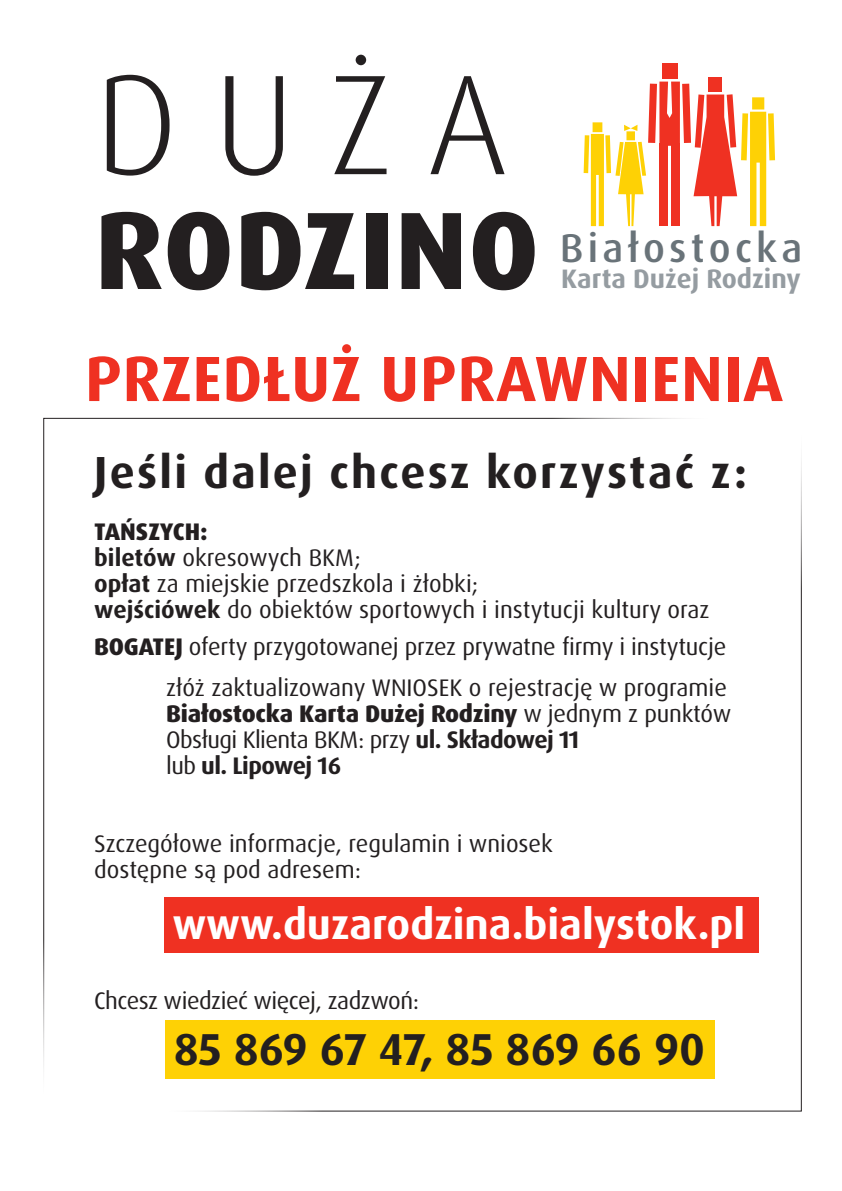
<style>
.page{position:relative;width:842px;height:1191px;background:#fff}
.page>*{position:absolute;margin:0;border:0;box-sizing:border-box;transform-origin:0 0}
.t1{font:300 142.3px "Dax Pro";color:#231f20}
.t2{font:800 110.2px "Dax Pro";letter-spacing:.01em;color:#231f20}
.t3{font:700 64px "Dax Pro";letter-spacing:.01em;color:#ef3122}
._36{font:700 45px "Dax Pro";letter-spacing:.05em;color:#231f20}
._48{font:700 44.8px "Dax Pro";letter-spacing:-.005em;color:#231f20}
._36-2{font:700 42px "Dax Pro";color:#fff}
.t4{font:500 40.1px "Dax Pro";letter-spacing:.105em;color:#697379}
.t5{font:700 26.7px "Dax Pro";color:#959ca1}
._24{font:24px/26px "Dax Pro";color:#231f20}
._24-2{font:24px "Dax Pro";letter-spacing:-.02em;color:#231f20}
._24-3{font:700 24px "Dax Pro";letter-spacing:-.025em;color:#231f20}
._24_bold{font:800 24px "Dax Pro";color:#231f20}
.s1{font-weight:700}
.s2{font-weight:800}
.s3{font-weight:400}
</style>
<div class="page">
<div style="left:709px;top:78px;width:13px;height:14px;background:#ef3122"></div>
<div style="left:662px;top:63px;width:15px;height:16px;background:#ef3122"></div>
<svg style="left:584px;top:82px;width:191px;height:144px"></svg>
<div style="left:165px;top:897px;width:594px;height:55px;background:#ef3122"></div>
<div style="left:165px;top:1020px;width:549px;height:58px;background:#fed105"></div>
<p class="t1" style="left:95px;top:33px;width:415px">DUŻA</p>
<p class="t2" style="left:95px;top:179px;width:445px">RODZINO</p>
<p class="t4" style="left:560px;top:222px;width:243px">Białostocka</p>
<p class="t5" style="left:561px;top:261px;width:241px">Karta Dużej Rodziny</p>
<p class="t3" style="left:85px;top:337px;width:699px">PRZEDŁUŻ UPRAWNIENIA</p>
<p class="_36" style="left:94px;top:443px;width:654px">Jeśli dalej chcesz korzystać z:</p>
<p class="_24_bold" style="left:94px;top:516px;width:115px">TAŃSZYCH:</p>
<p class="_24" style="left:94px;top:545px;width:268px"><span class="s1">biletów</span> okresowych BKM;</p>
<p class="_24" style="left:94px;top:571px;width:385px"><span class="s1">opłat</span> za miejskie przedszkola i żłobki;</p>
<p class="_24" style="left:94px;top:597px;width:617px"><span class="s1">wejściówek</span> do obiektów sportowych i instytucji kultury oraz</p>
<p class="_24" style="left:94px;top:634px;width:634px"><span class="s2">BOGATEJ</span> oferty przygotowanej przez prywatne firmy i instytucje</p>
<p class="_24" style="left:166px;top:675px;width:566px">złóż zaktualizowany WNIOSEK o rejestrację w programie<br><span class="s2">Białostocka Karta Dużej Rodziny</span> w jednym z punktów<br>Obsługi Klienta BKM: przy <span class="s1">ul. Składowej 11</span></p>
<p class="_24-3" style="left:166px;top:750px;width:177px"><span class="s3">lub</span> ul. Lipowej 16</p>
<p class="_24" style="left:94px;top:831px;width:460px">Szczegółowe informacje, regulamin i wniosek</p>
<p class="_24" style="left:94px;top:857px;width:268px">dostępne są pod adresem:</p>
<p class="_36-2" style="left:172px;top:897px;width:574px">www.duzarodzina.bialystok.pl</p>
<p class="_24-2" style="left:94px;top:984px;width:326px">Chcesz wiedzieć więcej, zadzwoń:</p>
<p class="_48" style="left:174px;top:1020px;width:533px">85 869 67 47, 85 869 66 90</p>
</div>
